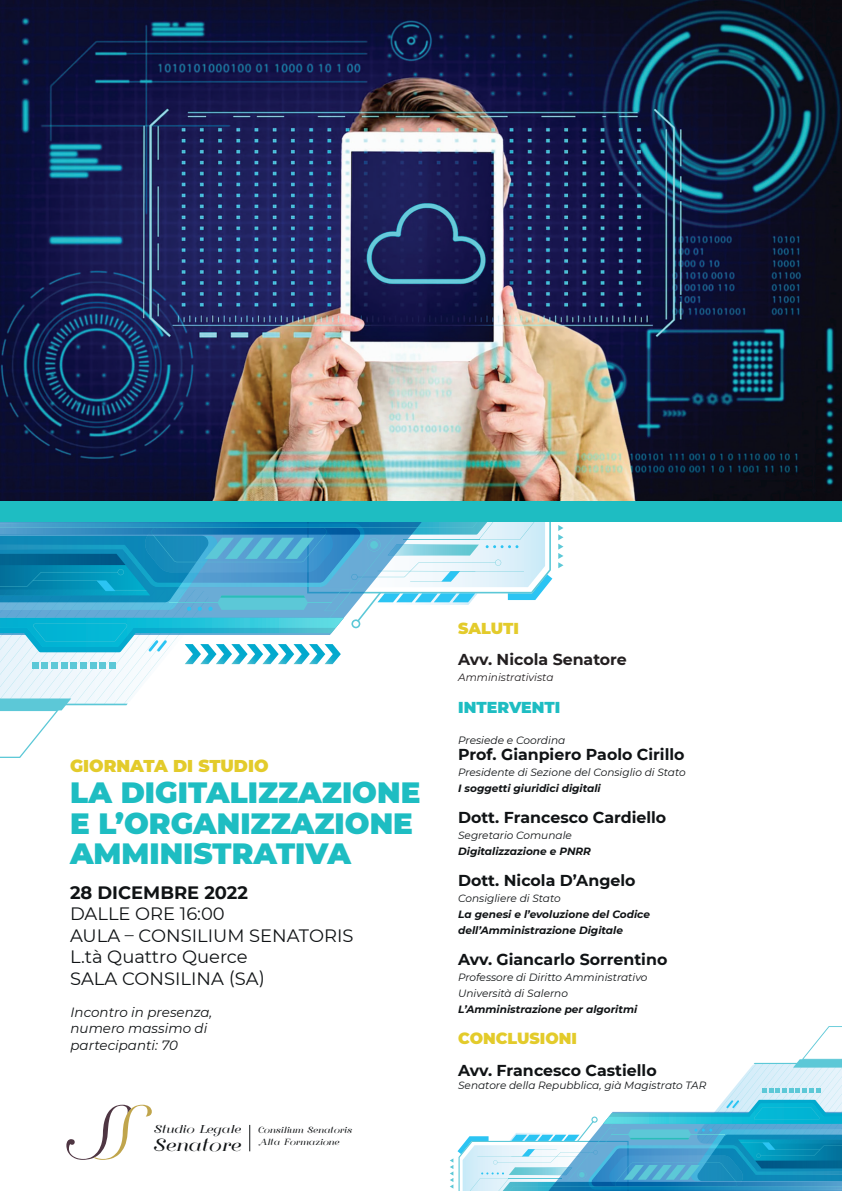
<style>
.page{position:relative;width:842px;height:1191px;background:#fff}
.page>*{position:absolute;margin:0;border:0;box-sizing:border-box;transform-origin:0 0}
.t1{font:900 29.3px/30.6px "Montserrat";color:#1ebdc2}
.t2{font:17.9px/21.5px "Montserrat";color:#101315}
.t3{font:700 17.9px "Montserrat";color:#101315}
.t4{font:17.9px "Florence";color:#101315;scale:1.06 1}
.t5{font:900 17.1px "Montserrat";color:#e3cb2b}
.t6{font:700 15.8px "Montserrat";color:#101315}
.t7{font:700 15.8px "Montserrat";color:#231f20}
.t8{font:900 15.8px "Montserrat";color:#e3cb2b}
.t9{font:900 15.8px "Montserrat";color:#1ebdc2}
.t10{font:italic 13.4px/16.1px "Montserrat";color:#101315}
.t11{font:11.6px "Florence";color:#101315;scale:1.06 1}
.t12{font:italic 10.6px "Montserrat";color:#101315}
.t13{font:italic 10.5px/15.8px "Montserrat";color:#101315}
.t14{font:italic 700 10.5px/15.8px "Montserrat";color:#101315}
.t15{font:italic 10.5px "Montserrat";color:#231f20}
.t16{font:9px/11.9px "Florence";color:#101315}
</style>
<div class="page">
<img style="left:0;top:0;width:842px;height:501px">
<svg style="left:558px;top:525px;width:5px;height:43px"></svg>
<svg style="left:0;top:522px;width:552px;height:236px"></svg>
<svg style="left:450px;top:1026px;width:392px;height:165px"></svg>
<svg style="left:66px;top:1104px;width:86px;height:55px"></svg>
<svg style="left:249px;top:1125px;width:1px;height:26px"></svg>
<div style="left:0;top:501px;width:842px;height:21px;background:#1ebdc2"></div>
<h3 class="t5" style="left:70px;top:753px;width:200px">GIORNATA DI STUDIO</h3>
<h1 class="t1" style="left:70px;top:775px;width:352px">LA DIGITALIZZAZIONE<br>E L’ORGANIZZAZIONE<br>AMMINISTRATIVA</h1>
<h2 class="t3" style="left:70px;top:879px;width:180px">28 DICEMBRE 2022</h2>
<h2 class="t2" style="left:70px;top:902px;width:285px">DALLE ORE 16:00<br>AULA – CONSILIUM SENATORIS<br>L.tà Quattro Querce<br>SALA CONSILINA (SA)</h2>
<p class="t10" style="left:71px;top:1004px;width:143px">Incontro in presenza, numero massimo di partecipanti: 70</p>
<p class="t11" style="left:154px;top:1122px;width:84px">Studio Legale</p>
<h2 class="t4" style="left:154px;top:1134px;width:84px">Senatore</h2>
<p class="t16" style="left:258px;top:1124px;width:95px">Consilium Senatoris<br>Alta Formazione</p>
<h3 class="t8" style="left:458px;top:616px;width:62px">SALUTI</h3>
<h3 class="t7" style="left:458px;top:648px;width:170px">Avv. Nicola Senatore</h3>
<p class="t15" style="left:458px;top:670px;width:97px">Amministrativista</p>
<h3 class="t9" style="left:458px;top:695px;width:104px">INTERVENTI</h3>
<p class="t12" style="left:458px;top:733px;width:109px">Presiede e Coordina</p>
<h3 class="t6" style="left:458px;top:743px;width:228px">Prof. Gianpiero Paolo Cirillo</h3>
<p class="t13" style="left:458px;top:764px;width:229px">Presidente di Sezione del Consiglio di Stato</p>
<p class="t14" style="left:458px;top:779px;width:144px">I soggetti giuridici digitali</p>
<h3 class="t6" style="left:458px;top:806px;width:210px">Dott. Francesco Cardiello</h3>
<p class="t13" style="left:458px;top:827px;width:115px">Segretario Comunale</p>
<p class="t14" style="left:458px;top:842px;width:134px">Digitalizzazione e PNRR</p>
<h3 class="t6" style="left:458px;top:869px;width:179px">Dott. Nicola D’Angelo</h3>
<p class="t13" style="left:458px;top:890px;width:104px">Consigliere di Stato</p>
<p class="t14" style="left:458px;top:905px;width:193px">La genesi e l’evoluzione del Codice dell’Amministrazione Digitale</p>
<h3 class="t6" style="left:458px;top:948px;width:211px">Avv. Giancarlo Sorrentino</h3>
<p class="t13" style="left:458px;top:969px;width:191px">Professore di Diritto Amministrativo<br>Università di Salerno</p>
<p class="t14" style="left:458px;top:1000px;width:181px">L’Amministrazione per algoritmi</p>
<h3 class="t8" style="left:458px;top:1026px;width:120px">CONCLUSIONI</h3>
<h3 class="t6" style="left:458px;top:1059px;width:200px">Avv. Francesco Castiello</h3>
<p class="t13" style="left:458px;top:1076px;width:250px">Senatore della Repubblica, già Magistrato TAR</p>
</div>
